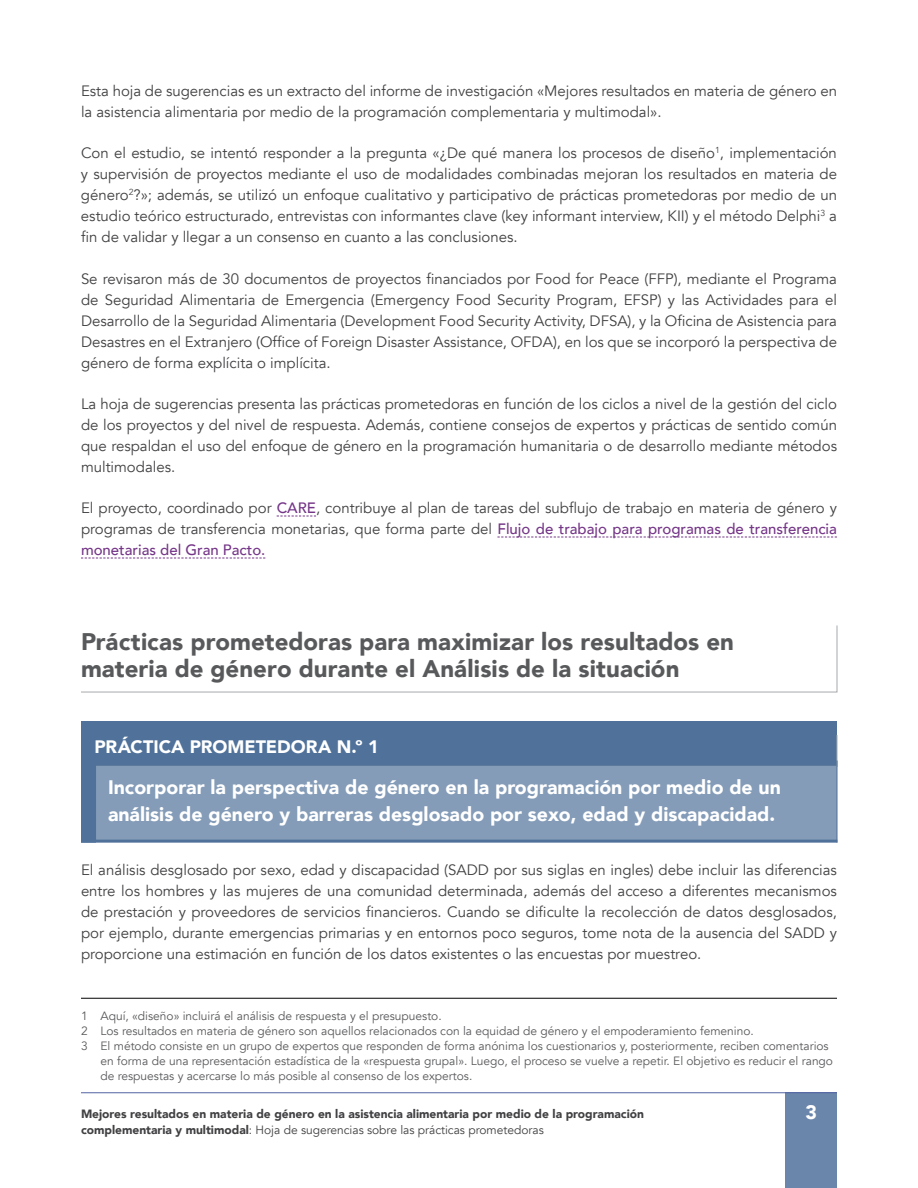
<style>
.page{position:relative;width:918px;height:1188px;background:#fff}
.page>*{position:absolute;margin:0;border:0;box-sizing:border-box;transform-origin:0 0}
.Heading_2{font:900 24px/27px "Avenir";letter-spacing:.005em;color:#58595b}
.Heading_PP_subhead{font:900 19.5px/27px "Avenir";color:#fff}
.Heading_PP_hed_-_new{font:900 18px "Avenir";color:#fff}
.text_body_sans_serif{font:15px/21px "Avenir";color:#414042;text-align:justify}
.t1{font:12px/15px "Avenir";color:#58595b}
.t2{font:900 12px/16.5px "Avenir";color:#414042}
.text_body_sans_serif-2{font:8.7px "Avenir";color:#414042}
.s1{font-weight:500;color:#753688}
.s2{font-weight:400}
</style>
<div class="page">
<div style="left:786px;top:1093px;width:51px;height:95px;background:#6b86ab"></div>
<hr style="left:81px;top:1093px;width:756px;height:1px;background:#5263a4">
<svg style="left:277px;top:516px;width:39px;height:1px"></svg>
<svg style="left:497px;top:537px;width:340px;height:1px"></svg>
<svg style="left:81px;top:558px;width:184px;height:1px"></svg>
<hr style="left:81px;top:998px;width:756px;height:1px;background:#000">
<svg style="left:81px;top:625px;width:757px;height:68px"></svg>
<div style="left:81px;top:722px;width:756px;height:44px;background:#4f719a"></div>
<svg style="left:96px;top:735px;width:742px;height:31px"></svg>
<div style="left:81px;top:766px;width:756px;height:75px;background:#849cb8"></div>
<hr style="left:837px;top:760px;width:1px;height:83px;background:#4f719a">
<div style="left:81px;top:760px;width:15px;height:83px;background:#4f719a"></div>
<hr style="left:81px;top:840px;width:756px;height:3px;background:#4f719a">
<p class="text_body_sans_serif" style="left:81px;top:81px;width:758px">Esta hoja de sugerencias es un extracto del informe de investigación «Mejores resultados en materia de género en la asistencia alimentaria por medio de la programación complementaria y multimodal .«</p>
<p class="text_body_sans_serif-2" style="left:715px;top:145px;width:6px">1</p>
<p class="text_body_sans_serif" style="left:81px;top:143px;width:758px">Con el estudio, se intentó responder laa pregunta «¿De qué manera los procesos de diseño , implementación y supervisión de proyectos mediante el uso de modalidades combinadas mejoran los resultados en materia de</p>
<p class="text_body_sans_serif-2" style="left:129px;top:187px;width:6px">2</p>
<p class="text_body_sans_serif" style="left:81px;top:185px;width:758px">género ?»; además, se utilizó un enfoque cualitativo y participativo de prácticas prometedoras por medio de un</p>
<p class="text_body_sans_serif-2" style="left:820px;top:208px;width:6px">3</p>
<p class="text_body_sans_serif" style="left:81px;top:206px;width:741px">estudio teórico estructurado, entrevistas con informantes clave (key informant interview, KII y) el método Delphi</p>
<p class="text_body_sans_serif" style="left:829px;top:206px;width:9px">a</p>
<p class="text_body_sans_serif" style="left:81px;top:227px;width:438px">fin de validar y llegar a un consenso en cuanto a las conclusiones.</p>
<p class="text_body_sans_serif" style="left:81px;top:268px;width:758px">Se revisaron más de 30 documentos de proyectos financiados por Food for Peace (FFP ,) mediante el Programa de Seguridad Alimentaria de Emergencia (Emergency Food Security Program, EFSP) y las Actividades para el Desarrollo de la Seguridad Alimentaria (Development Food Security Activity, DFSA l ay,) Oficina de Asistencia para Desastres en el Extranjero (Office of Foreign Disaster Assistance, OFDA ,) en los que se incorporó la perspectiva de género de forma explícita o implícita.</p>
<p class="text_body_sans_serif" style="left:81px;top:393px;width:758px">La hoja de sugerencias presenta las prácticas prometedoras en función de los ciclos a nivel de la gestión del ciclo de los proyectos y del nivel de respuesta. Además, contiene consejos de expertos y prácticas de sentido común que respaldan el uso del enfoque de género en la programación humanitaria o de desarrollo mediante métodos multimodales.</p>
<p class="text_body_sans_serif" style="left:81px;top:498px;width:758px">El proyecto, coordinado por <span class="s1">CARE</span>, contribuye al plan de tareas del subflujo de trabajo en materia de género y programas de transferencia monetarias, que forma parte del <span class="s1">Flujo de trabajo para programas de transferencia monetarias del Gran Pacto.</span></p>
<h2 class="Heading_2" style="left:81px;top:627px;width:655px">Prácticas prometedoras para maximizar los resultados en materia de género durante el Análisis de la situación</h2>
<h3 class="Heading_PP_hed_-_new" style="left:94px;top:731px;width:286px">PRÁCTICA PROMETEDORA N 1º.</h3>
<h4 class="Heading_PP_subhead" style="left:108px;top:773px;width:674px">Incorporar la perspectiva de género en la programación por medio de un análisis de género y barreras desglosado por sexo, edad y discapacidad.</h4>
<p class="text_body_sans_serif" style="left:81px;top:860px;width:758px">El análisis desglosado por sexo, edad y discapacidad (SADD por sus siglas en ingles) debe incluir las diferencias entre los hombres y las mujeres de una comunidad determinada, además del acceso a diferentes mecanismos de prestación y proveedores de servicios financieros. Cuando se dificulte la recolección de datos desglosados, por ejemplo, durante emergencias primarias y en entornos poco seguros, tome nota de la ausencia del SADD y proporcione una estimación en función de los datos existentes o las encuestas por muestreo.</p>
<p class="t1" style="left:81px;top:1009px;width:8px">1</p>
<p class="t1" style="left:100px;top:1009px;width:343px">Aquí «, diseño» incluirá el análisis de respuesta y el presupuesto.</p>
<p class="t1" style="left:81px;top:1024px;width:8px">2</p>
<p class="t1" style="left:100px;top:1024px;width:655px">Los resultados en materia de género son aquellos relacionados con la equidad de género y el empoderamiento femenino.</p>
<p class="t1" style="left:81px;top:1039px;width:8px">3</p>
<p class="t1" style="left:100px;top:1039px;width:730px">El método consiste en un grupo de expertos que responden de forma anónima los cuestionarios ,y posteriormente, reciben comentarios</p>
<p class="t1" style="left:100px;top:1054px;width:734px">en forma de una representación estadística de la «respuesta grupal .» Luego, el proceso se vuelve a repetir. El objetivo es reducir el rango de respuestas y acercarse lo más posible al consenso de los expertos.</p>
<p class="t2" style="left:81px;top:1105px;width:565px">Mejores resultados en materia de género en la asistencia alimentaria por medio de la programación complementaria y multimodal<span class="s2">: Hoja de sugerencias sobre las prácticas prometedoras</span></p>
<h2 class="Heading_PP_subhead" style="left:806px;top:1098px;width:13px">3</h2>
</div>
